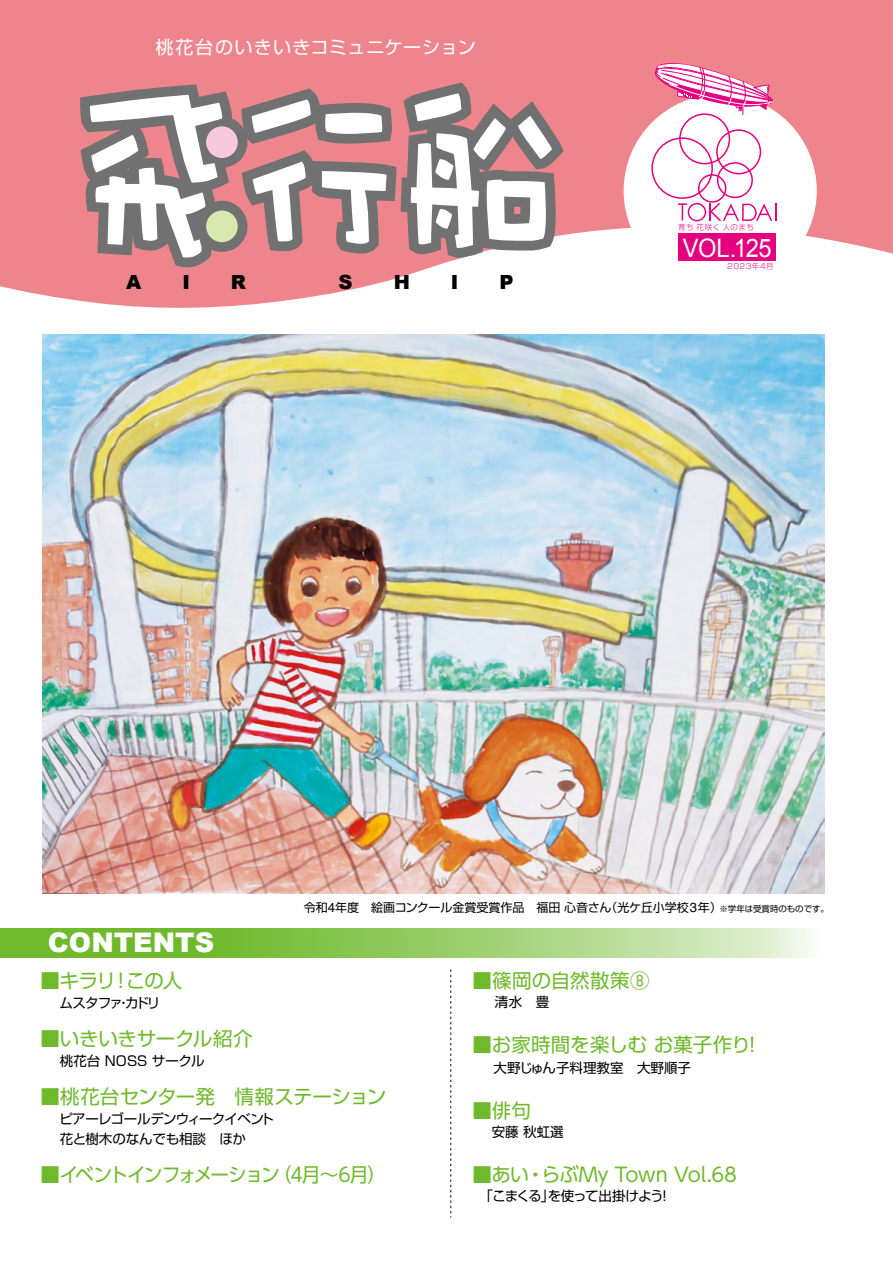
<style>
.page{position:relative;width:893px;height:1263px;background:#fff}
.page>*{position:absolute;margin:0;border:0;box-sizing:border-box;transform-origin:0 0}
.t1{font:900 27px "Arial";color:#fff}
.t2{font:25.5px "Arial";letter-spacing:-.02em;color:#fff;scale:.93 1}
.t3{font:19.5px "Shin Go Pro";letter-spacing:-.01em;color:#6fba2c}
.t4{font:19.5px "UD Shin Go Pro";letter-spacing:-.105em;color:#6fba2c;scale:.96 1}
.t5{font:19.5px "UD Shin Go Pro";letter-spacing:-.01em;color:#6fba2c}
.t6{font:19.5px "Shin Go Pro";letter-spacing:.02em;color:#6fba2c}
.t7{font:900 19.5px "Arial";color:#000}
.t8{font:19.5px "UD Shin Go Pro";letter-spacing:-.06em;color:#6fba2c;scale:.96 1}
.t9{font:19.5px "UD Shin Go Pro";letter-spacing:-.06em;color:#6fba2c}
.t10{font:18px "Shin Go Pro";letter-spacing:.045em;color:#fff}
.t11{font:13.5px/20.2px "Shin Go Pro";letter-spacing:-.025em;color:#000}
.t12{font:13.5px "Shin Go Pro";color:#000}
.t13{font:13.5px "Shin Go Pro";letter-spacing:-.065em;color:#000}
.t14{font:12px "Shin Go Pro";color:#000}
.t15{font:8.55px "Shin Go Pro";letter-spacing:-.01em;color:#000}
.t16{font:300 7.5px "Shin Go Pro";letter-spacing:.06em;color:#e4007f}
.s1{font-family:"Helvetica";font-size:13.2px}
.s2{font-size:8.55px}
.s3{font-family:"Shin Go Pro"}
</style>
<div class="page">
<svg style="left:0;top:0;width:893px;height:300px;fill:#ee858c"></svg>
<svg style="left:70px;top:0;width:502px;height:308px"></svg>
<div style="left:624px;top:94px;width:193px;height:193px;background:#fff;border-radius:50%"></div>
<div style="left:678px;top:233px;width:98px;height:28px;background:#e4007f"></div>
<div style="left:651px;top:137px;width:62px;height:62px;border:2px solid #e4007f;border-radius:50%"></div>
<div style="left:679px;top:113px;width:51px;height:51px;border:2px solid #e4007f;border-radius:50%"></div>
<div style="left:716px;top:129px;width:45px;height:45px;border:2px solid #e4007f;border-radius:50%"></div>
<div style="left:717px;top:162px;width:36px;height:36px;border:2px solid #e4007f;border-radius:50%"></div>
<div style="left:698px;top:174px;width:28px;height:29px;border:2px solid #e4007f;border-radius:50%"></div>
<svg style="left:678px;top:203px;width:99px;height:18px"></svg>
<svg style="left:654px;top:62px;width:120px;height:53px"></svg>
<svg style="left:450px;top:969px;width:1px;height:248px"></svg>
<svg style="left:0;top:928px;width:810px;height:29px;background:#98cd69"></svg>
<img style="left:43px;top:334px;width:782px;height:559px">
<h3 class="t10" style="left:155px;top:32px;width:322px">桃花台のいきいきコミュニケーション</h3>
<h3 class="t7" style="left:126px;top:267px;width:17px">A</h3>
<h3 class="t7" style="left:182px;top:267px;width:9px">I</h3>
<h3 class="t7" style="left:231px;top:267px;width:17px">R</h3>
<h3 class="t7" style="left:339px;top:267px;width:16px">S</h3>
<h3 class="t7" style="left:394px;top:267px;width:18px">H</h3>
<h3 class="t7" style="left:451px;top:267px;width:9px">I</h3>
<h3 class="t7" style="left:499px;top:267px;width:16px">P</h3>
<p class="t16" style="left:678px;top:221px;width:77px">育ち花咲く人のまち</p>
<p class="t16" style="left:727px;top:260px;width:48px">2023年4月</p>
<h2 class="t2" style="left:683px;top:231px;width:97px">VOL.125</h2>
<h1 class="t1" style="left:48px;top:923px;width:168px">CONTENTS</h1>
<p class="t14" style="left:605px;top:897px;width:124px">（光ケ丘小学校 年<span class="s1">3</span> ）<span class="s2">※</span></p>
<p class="t14" style="left:304px;top:897px;width:309px">令和<span class="s1">4</span>年度　絵画コンクール金賞受賞作品　福田心音さん</p>
<p class="t15" style="left:728px;top:901px;width:103px">学年は受賞時のものです。</p>
<h3 class="t3" style="left:126px;top:964px;width:58px">この人</h3>
<h3 class="t3" style="left:40px;top:964px;width:77px">■キラリ</h3>
<p class="t13" style="left:60px;top:991px;width:102px">ムスタファカドリ</p>
<h3 class="t3" style="left:111px;top:964px;width:21px">！</h3>
<p class="t11" style="left:117px;top:991px;width:15px">・</p>
<h3 class="t3" style="left:40px;top:1022px;width:214px">■いきいきサークル紹介</h3>
<p class="t12" style="left:60px;top:1050px;width:146px">桃花台 NOSS サークル</p>
<h3 class="t3" style="left:40px;top:1080px;width:348px">■桃花台センター発　情報ステーション</h3>
<p class="t11" style="left:59px;top:1107px;width:216px">ピアーレゴールデンウィークイベント花と樹木のなんでも相談　ほか</p>
<h3 class="t8" style="left:273px;top:1159px;width:120px">（月4 ～ 月6 (</h3>
<h3 class="t4" style="left:40px;top:1159px;width:251px"><span class="s3">■</span>イベントインフォメーション</h3>
<h3 class="t6" style="left:472px;top:964px;width:179px">■篠岡の自然散策⑧</h3>
<p class="t11" style="left:495px;top:990px;width:56px">清水　豊</p>
<h3 class="t3" style="left:472px;top:1028px;width:284px">■お家時間を楽しむお菓子作り!</h3>
<p class="t12" style="left:493px;top:1057px;width:199px">大野じゅん子料理教室　大野順子</p>
<h3 class="t3" style="left:472px;top:1094px;width:60px">■俳句</h3>
<p class="t11" style="left:492px;top:1120px;width:73px">安藤秋虹選</p>
<h3 class="t5" style="left:541px;top:1159px;width:198px">らぶMy Town Vol.68</h3>
<h3 class="t9" style="left:472px;top:1159px;width:59px">■あい</h3>
<h3 class="t9" style="left:526px;top:1159px;width:21px">・</h3>
<p class="t11" style="left:480px;top:1184px;width:76px">「こまくる」</p>
<p class="t11" style="left:548px;top:1184px;width:117px">を使って出掛けよう</p>
<p class="t11" style="left:658px;top:1184px;width:15px">!</p>
</div>
